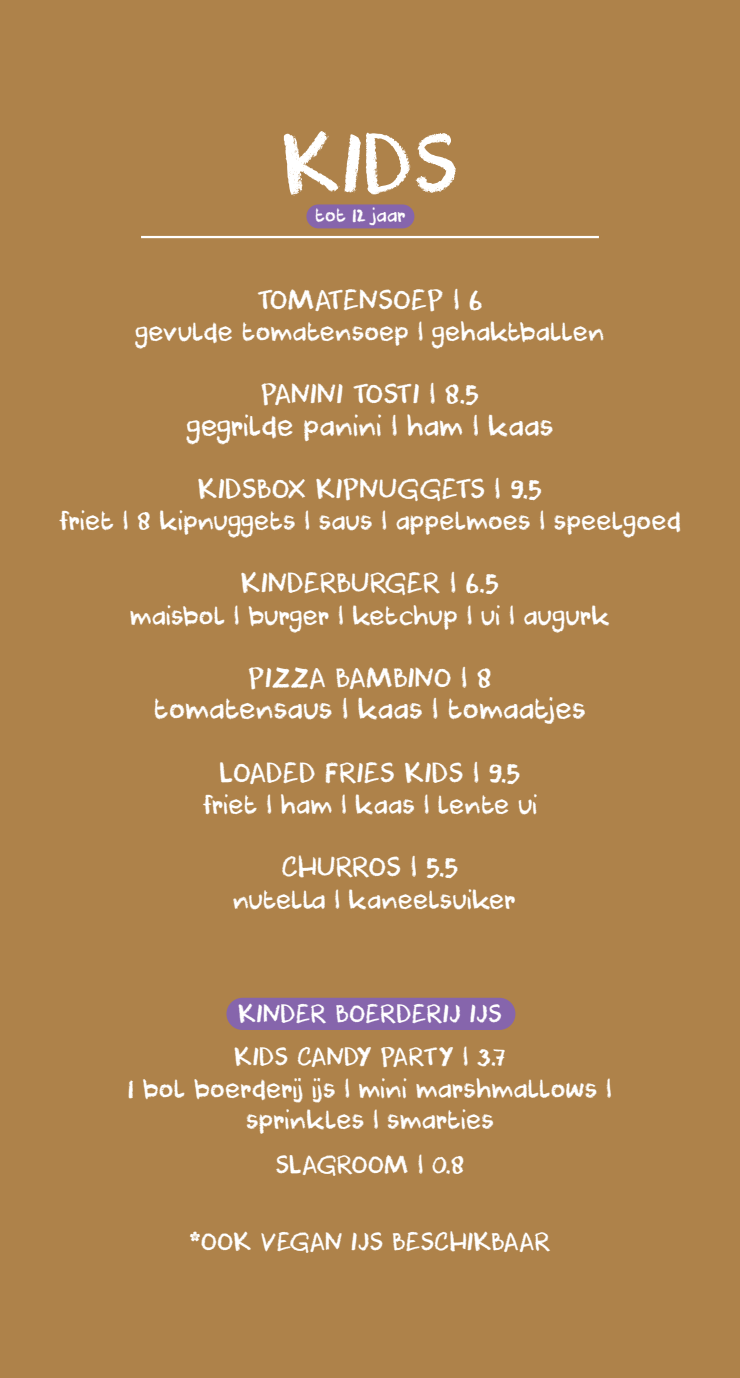
<style>
.page{position:relative;width:740px;height:1378px;background:#ae824a}
.page>*{position:absolute;margin:0;border:0;box-sizing:border-box;transform-origin:0 0}
.t1{font:81px "DK Cool Crayon";color:#fff}
.t2{font:27px "DK Cool Crayon";color:#fff}
.t3{font:24.75px "DK Cool Crayon";color:#fff}
.t4{font:18px "DK Cool Crayon";color:#fff}
.s1{font-family:"High Voltage Rough"}
</style>
<div class="page">
<div style="left:226px;top:998px;width:289px;height:32px;background:#8665ac;border-radius:16px"></div>
<div style="left:306px;top:204px;width:108px;height:24px;background:#8665ac;border-radius:12px"></div>
<hr style="left:141px;top:236px;width:458px;height:2px;background:#fff">
<p class="t1" style="left:281px;top:114px;width:179px">KIDS</p>
<p class="t4" style="left:315px;top:204px;width:92px">tot 12 jaar</p>
<p class="t2" style="left:257px;top:283px;width:227px">TOMATENSOEP | 6</p>
<p class="t3" style="left:135px;top:317px;width:471px">gevulde tomatensoep | gehaktballen</p>
<p class="t2" style="left:261px;top:378px;width:220px">PANINI TOSTI | 8.5</p>
<p class="t2" style="left:186px;top:409px;width:368px">gegrilde panini | ham | kaas</p>
<p class="t2" style="left:198px;top:472px;width:346px">KIDSBOX KIPNUGGETS | 9.5</p>
<p class="t3" style="left:59px;top:506px;width:624px">friet | 8 kipnuggets | saus | appelmoes | speelgoed</p>
<p class="t2" style="left:241px;top:567px;width:260px">KINDERBURGER | 6.5</p>
<p class="t3" style="left:130px;top:600px;width:481px">maisbol | burger | ketchup | ui | augurk</p>
<p class="t2" style="left:248px;top:661px;width:245px">PIZZA BAMBINO | 8</p>
<p class="t2" style="left:154px;top:693px;width:434px">tomatensaus | kaas | tomaatjes</p>
<p class="t2" style="left:219px;top:756px;width:303px">LOADED FRIES KIDS | 9.5</p>
<p class="t3" style="left:202px;top:789px;width:337px">friet | ham | kaas | lente ui</p>
<p class="t2" style="left:281px;top:850px;width:179px">CHURROS | 5.5</p>
<p class="t3" style="left:233px;top:884px;width:284px">nutella | kaneelsuiker</p>
<p class="t3" style="left:238px;top:999px;width:265px">KINDER BOERDERIJ IJS</p>
<p class="t3" style="left:234px;top:1041px;width:273px">KIDS CANDY PARTY | 3.7</p>
<p class="t3" style="left:128px;top:1073px;width:485px">1 bol boerderij ijs | mini marshmallows |</p>
<p class="t3" style="left:246px;top:1104px;width:249px">sprinkles | smarties</p>
<p class="t3" style="left:275px;top:1149px;width:191px">SLAGROOM | 0.8</p>
<p class="t3" style="left:189px;top:1226px;width:363px"><span class="s1">*</span>OOK VEGAN IJS BESCHIKBAAR</p>
</div>
